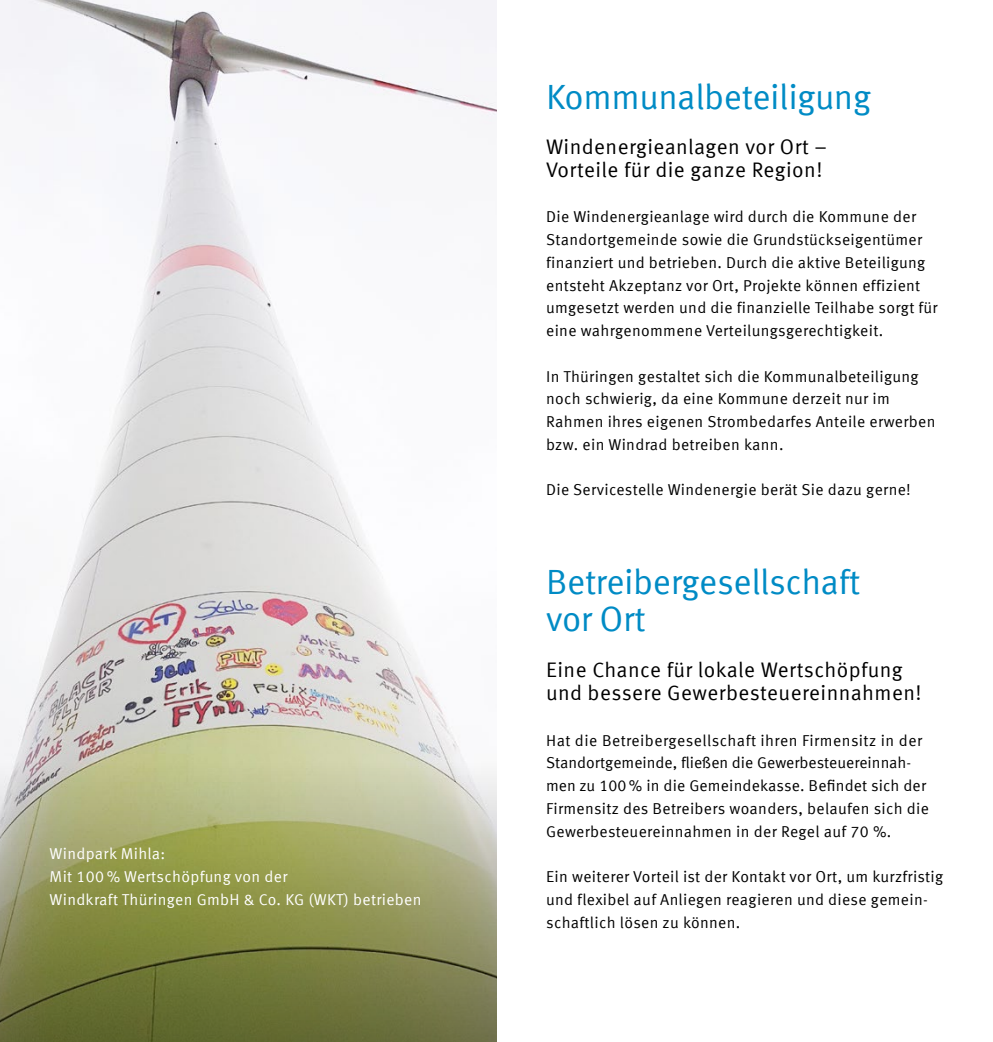
<style>
.page{position:relative;width:993px;height:1042px;background:#fff}
.page>*{position:absolute;margin:0;border:0;box-sizing:border-box;transform-origin:0 0}
.t1{font:35px/36.8px "Meta Offc Pro Norm";letter-spacing:-.01em;color:#008bc5}
.t2{font:21px/22.8px "Meta Offc Pro Norm";letter-spacing:.02em;color:#000}
.t3{font:15.75px/22.8px "Meta Offc Pro Norm";letter-spacing:.02em;color:#000}
.t4{font:15.75px/22.8px "Meta Offc Pro Norm";letter-spacing:.02em;color:#fff}
</style>
<div class="page">
<img style="left:0;top:0;width:496px;height:761px">
<svg style="left:0;top:761px;width:496px;height:281px;background:#939761"></svg>
<p class="t4" style="left:50px;top:841px;width:373px">Windpark Mihla:<br>Mit 100 % Wertschöpfung von der<br>Windkraft Thüringen GmbH &amp; Co. KG (WKT) betrieben</p>
<h1 class="t1" style="left:546px;top:76px;width:326px">Kommunalbeteiligung</h1>
<h2 class="t2" style="left:546px;top:134px;width:282px">Windenergieanlagen vor Ort –<br>Vorteile für die ganze Region!</h2>
<p class="t3" style="left:546px;top:204px;width:393px">Die Windenergieanlage wird durch die Kommune der Standortgemeinde sowie die Grundstückseigentümer finanziert und betrieben. Durch die aktive Beteiligung entsteht Akzeptanz vor Ort, Projekte können effizient umgesetzt werden und die finanzielle Teilhabe sorgt für eine wahrgenommene Verteilungsgerechtigkeit.</p>
<p class="t3" style="left:546px;top:364px;width:391px">In Thüringen gestaltet sich die Kommunalbeteiligung noch schwierig, da eine Kommune derzeit nur im Rahmen ihres eigenen Strombedarfes Anteile erwerben bzw. ein Windrad betreiben kann.</p>
<p class="t3" style="left:546px;top:477px;width:366px">Die Servicestelle Windenergie berät Sie dazu gerne!</p>
<h1 class="t1" style="left:546px;top:562px;width:316px">Betreibergesellschaft vor Ort</h1>
<h2 class="t2" style="left:546px;top:657px;width:377px">Eine Chance für lokale Wertschöpfung und bessere Gewerbesteuereinnahmen!</h2>
<p class="t3" style="left:546px;top:728px;width:384px">Hat die Betreibergesellschaft ihren Firmensitz in der Standortgemeinde, fließen die Gewerbesteuereinnah&shy;men zu 100 % in die Gemeindekasse. Befindet sich der Firmensitz des Betreibers woanders, belaufen sich die Gewerbesteuereinnahmen in der Regel auf 70 %.</p>
<p class="t3" style="left:546px;top:864px;width:398px">Ein weiterer Vorteil ist der Kontakt vor Ort, um kurzfristig und flexibel auf Anliegen reagieren und diese gemein&shy;schaftlich lösen zu können.</p>
</div>
